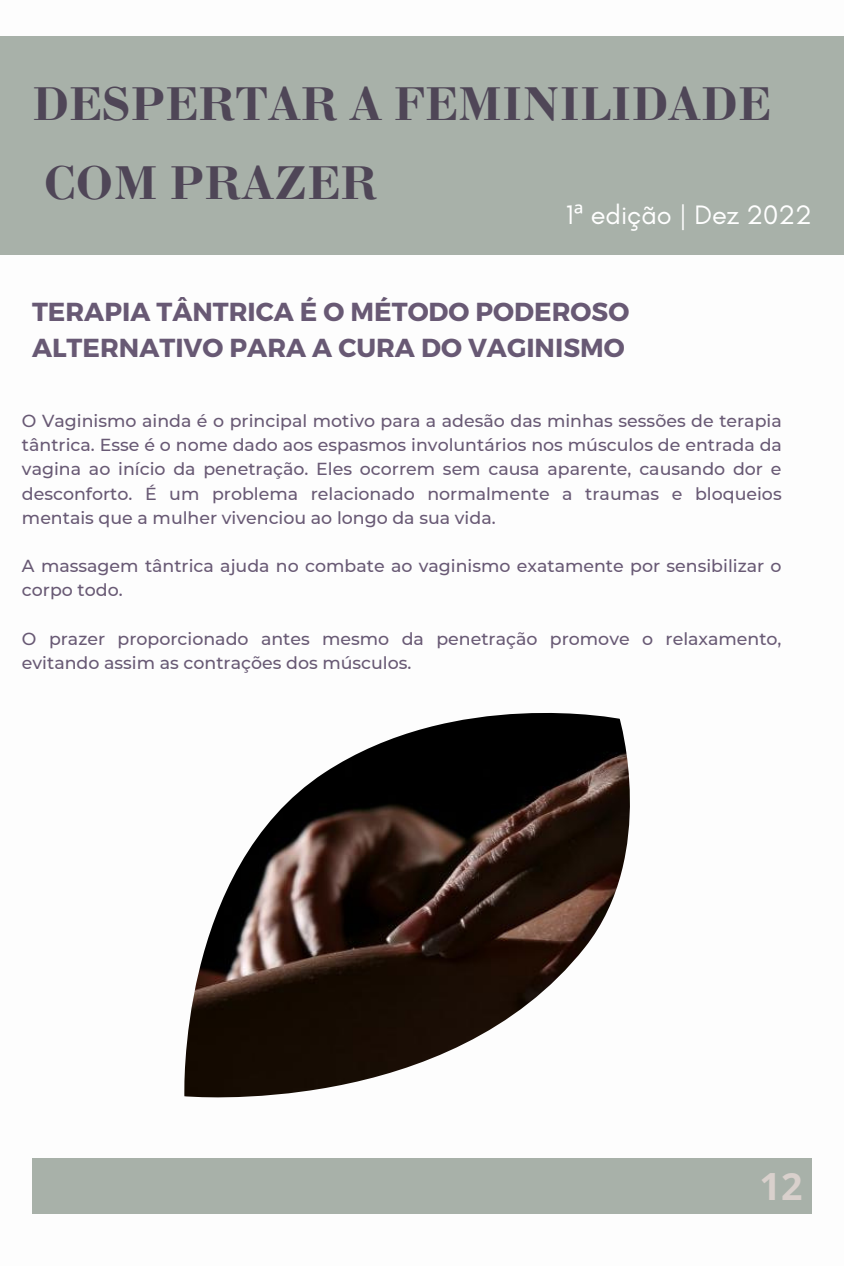
<style>
.page{position:relative;width:844px;height:1266px;background:#fff}
.page>*{position:absolute;margin:0;border:0;box-sizing:border-box;transform-origin:0 0}
.t1{font:700 49.8px/78.8px "Bodoni";color:#4f4657}
.t2{font:700 37.5px "Open Sans";color:#d9d0cc}
.t3{font:27.15px "Glacial Indifference";color:#fff}
.t4{font:700 26.03px/36px "Montserrat";color:#685974}
.t5{font:500 17.4px/24.2px "Montserrat";color:#685974}
.s1{font-family:"Noto Sans"}
</style>
<div class="page">
<div style="left:0;top:36px;width:844px;height:218px;background:#a8b1a9"></div>
<div style="left:32px;top:1158px;width:780px;height:55px;background:#a8b1a9"></div>
<img style="left:184px;top:713px;width:446px;height:384px">
<h1 class="t1" style="left:32px;top:66px;width:740px">DESPERTAR A FEMINILIDADE<br>COM PRAZER</h1>
<h3 class="t3" style="left:566px;top:198px;width:247px">1<span class="s1">ª</span> edição | Dez 2022</h3>
<h3 class="t4" style="left:32px;top:292px;width:599px">TERAPIA TÂNTRICA É O MÉTODO PODEROSO<br>ALTERNATIVO PARA A CURA DO VAGINISMO</h3>
<p class="t5" style="left:22px;top:409px;width:761px;text-align:justify">O Vaginismo ainda é o principal motivo para a adesão das minhas sessões de terapia tântrica. Esse é o nome dado aos espasmos involuntários nos músculos de entrada da vagina ao início da penetração. Eles ocorrem sem causa aparente, causando dor e desconforto. É um problema relacionado normalmente a traumas e bloqueios mentais que a mulher vivenciou ao longo da sua vida.</p>
<p class="t5" style="left:22px;top:554px;width:761px">A massagem tântrica ajuda no combate ao vaginismo exatamente por sensibilizar o corpo todo.</p>
<p class="t5" style="left:22px;top:626px;width:761px">O prazer proporcionado antes mesmo da penetração promove o relaxamento, evitando assim as contrações dos músculos.</p>
<h2 class="t2" style="left:759px;top:1160px;width:44px">12</h2>
</div>
